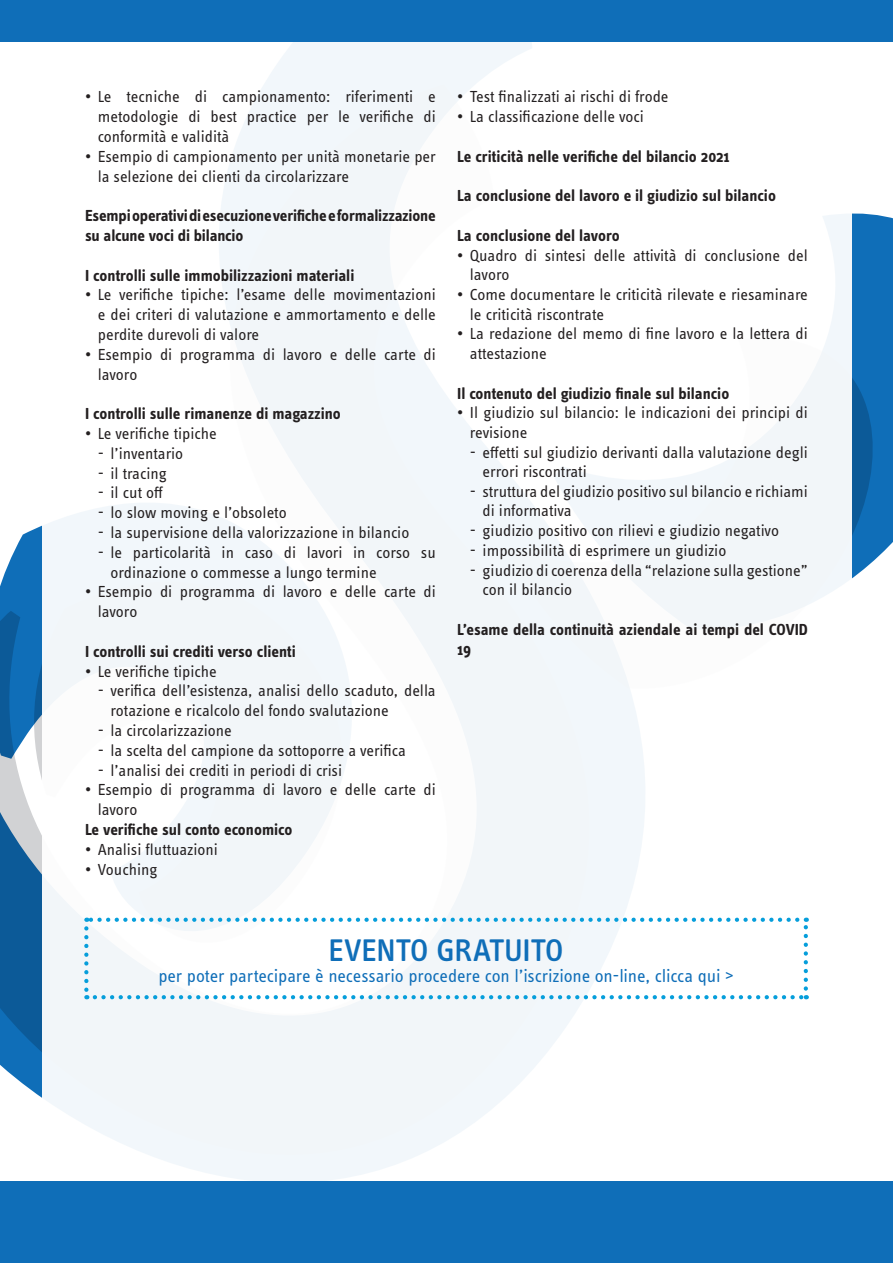
<style>
.page{position:relative;width:893px;height:1263px;background:#fff}
.page>*{position:absolute;margin:0;border:0;box-sizing:border-box;transform-origin:0 0}
.t1{font:500 32.25px "Info Text OT";color:#0f6eb8}
.t2{font:18.45px "Info Text OT";letter-spacing:-.01em;color:#0f6eb8}
.t3{font:16.5px/19.8px "Info Text OT";color:#231f20}
.t4{font:700 16.5px/19.8px "Info Text OT";letter-spacing:-.005em;color:#231f20}
</style>
<div class="page">
<div style="left:851px;top:213px;width:42px;height:335px;background:#0f6eb8"></div>
<svg style="left:0;top:525px;width:42px;height:657px"></svg>
<svg style="left:851px;top:334px;width:36px;height:245px;background:#2879b8"></svg>
<div style="left:42px;top:0;width:809px;height:1263px;background:linear-gradient(to right,#f7f9fb,#fcfdfe)"></div>
<div style="left:0;top:0;width:893px;height:42px;background:#0f6eb8"></div>
<div style="left:0;top:1182px;width:893px;height:81px;background:#0f6eb8"></div>
<svg style="left:84px;top:928px;width:4px;height:71px"></svg>
<svg style="left:95px;top:995px;width:712px;height:4px"></svg>
<svg style="left:804px;top:918px;width:4px;height:70px"></svg>
<svg style="left:86px;top:918px;width:711px;height:4px"></svg>
<p class="t3" style="left:98px;top:87px;width:340px;text-align:justify;text-indent:-13px">• Le tecniche di campionamento: riferimenti e metodologie di best practice per le verifiche di conformità e validità</p>
<p class="t3" style="left:98px;top:146px;width:340px;text-indent:-13px">• Esempio di campionamento per unità monetarie per la selezione dei clienti da circolarizzare</p>
<p class="t4" style="left:85px;top:206px;width:352px">Esempi operativi di esecuzione verifiche e formalizzazione su alcune voci di bilancio</p>
<p class="t4" style="left:85px;top:265px;width:271px">I controlli sulle immobilizzazioni materiali</p>
<p class="t3" style="left:98px;top:285px;width:340px;text-align:justify;text-indent:-13px">• Le verifiche tipiche: l’esame delle movimentazioni e dei criteri di valutazione e ammortamento e delle perdite durevoli di valore</p>
<p class="t3" style="left:98px;top:344px;width:340px;text-indent:-13px">• Esempio di programma di lavoro e delle carte di lavoro</p>
<p class="t4" style="left:85px;top:404px;width:257px">I controlli sulle rimanenze di magazzino</p>
<p class="t3" style="left:85px;top:423px;width:133px">• Le verifiche tipiche</p>
<p class="t3" style="left:98px;top:443px;width:87px">- l’inventario</p>
<p class="t3" style="left:98px;top:463px;width:71px">- il tracing</p>
<p class="t3" style="left:98px;top:483px;width:67px">- il cut off</p>
<p class="t3" style="left:98px;top:502px;width:190px">- lo slow moving e l’obsoleto</p>
<p class="t3" style="left:98px;top:522px;width:313px">- la supervisione della valorizzazione in bilancio</p>
<p class="t3" style="left:111px;top:542px;width:327px;text-indent:-13px">- le particolarità in caso di lavori in corso su ordinazione o commesse a lungo termine</p>
<p class="t3" style="left:98px;top:582px;width:340px;text-indent:-13px">• Esempio di programma di lavoro e delle carte di lavoro</p>
<p class="t4" style="left:85px;top:641px;width:212px">I controlli sui crediti verso clienti</p>
<p class="t3" style="left:85px;top:661px;width:133px">• Le verifiche tipiche</p>
<p class="t3" style="left:111px;top:681px;width:327px;text-indent:-13px">- verifica dell’esistenza, analisi dello scaduto, della rotazione e ricalcolo del fondo svalutazione</p>
<p class="t3" style="left:98px;top:720px;width:136px">- la circolarizzazione</p>
<p class="t3" style="left:98px;top:740px;width:310px">- la scelta del campione da sottoporre a verifica</p>
<p class="t3" style="left:98px;top:760px;width:246px">- l’analisi dei crediti in periodi di crisi</p>
<p class="t3" style="left:98px;top:780px;width:340px;text-indent:-13px">• Esempio di programma di lavoro e delle carte di lavoro</p>
<p class="t4" style="left:85px;top:819px;width:209px">Le verifiche sul conto economico</p>
<p class="t3" style="left:85px;top:839px;width:134px">• Analisi fluttuazioni</p>
<p class="t3" style="left:85px;top:859px;width:74px">• Vouching</p>
<p class="t3" style="left:457px;top:87px;width:213px">• Test finalizzati ai rischi di frode</p>
<p class="t3" style="left:457px;top:106px;width:188px">• La classificazione delle voci</p>
<p class="t4" style="left:457px;top:146px;width:274px">Le criticità nelle verifiche del bilancio 2021</p>
<p class="t4" style="left:457px;top:186px;width:320px">La conclusione del lavoro e il giudizio sul bilancio</p>
<p class="t4" style="left:457px;top:225px;width:164px">La conclusione del lavoro</p>
<p class="t3" style="left:470px;top:245px;width:340px;text-indent:-13px">• Quadro di sintesi delle attività di conclusione del lavoro</p>
<p class="t3" style="left:470px;top:284px;width:340px;text-indent:-13px">• Come documentare le criticità rilevate e riesaminare le criticità riscontrate</p>
<p class="t3" style="left:470px;top:324px;width:339px;text-indent:-13px">• La redazione del memo di fine lavoro e la lettera di attestazione</p>
<p class="t4" style="left:457px;top:383px;width:274px">Il contenuto del giudizio finale sul bilancio</p>
<p class="t3" style="left:470px;top:403px;width:340px;text-indent:-13px">• Il giudizio sul bilancio: le indicazioni dei principi di revisione</p>
<p class="t3" style="left:483px;top:442px;width:327px;text-indent:-13px">- effetti sul giudizio derivanti dalla valutazione degli errori riscontrati</p>
<p class="t3" style="left:483px;top:481px;width:327px;text-indent:-13px">- struttura del giudizio positivo sul bilancio e richiami di informativa</p>
<p class="t3" style="left:470px;top:520px;width:311px">- giudizio positivo con rilievi e giudizio negativo</p>
<p class="t3" style="left:470px;top:540px;width:258px">- impossibilità di esprimere un giudizio</p>
<p class="t3" style="left:483px;top:560px;width:327px;text-indent:-13px">- giudizio di coerenza della “relazione sulla gestione” con il bilancio</p>
<p class="t4" style="left:457px;top:619px;width:352px">L’esame della continuità aziendale ai tempi del COVID<br>19</p>
<p class="t1" style="left:329px;top:931px;width:236px">EVENTO GRATUITO</p>
<p class="t2" style="left:158px;top:965px;width:577px">per poter partecipare è necessario procedere con l’iscrizione on-line, clicca qui &gt;</p>
</div>
